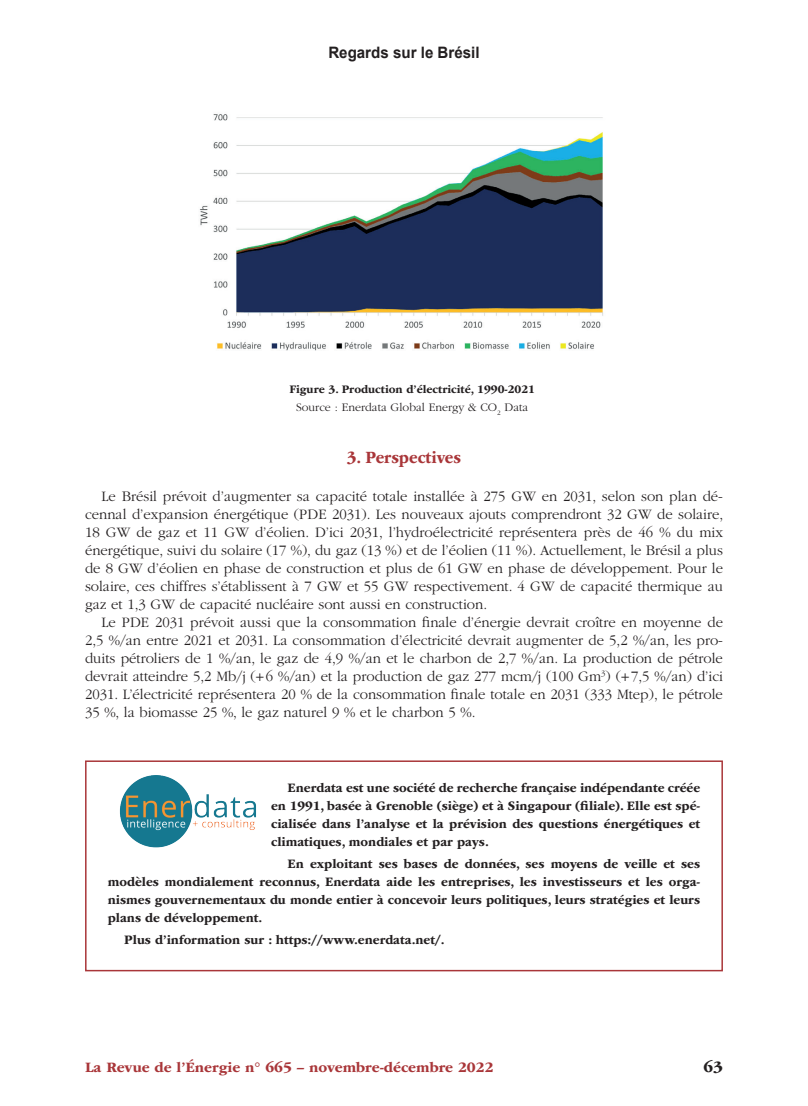
<style>
.page{position:relative;width:808px;height:1106px;background:#fff}
.page>*{position:absolute;margin:0;border:0;box-sizing:border-box;transform-origin:0 0}
.t1{font:700 18px "ITC Garamond Std";color:#a93639;scale:.9 1}
.t2{font:700 16.5px "ITC Garamond Std";color:#231f20}
.t3{font:700 15.75px "Arial";color:#231f20;scale:.96 1}
.t4{font:300 15px/18px "ITC Garamond Std";color:#231f20;text-align:justify}
.t5{font:700 15px "ITC Garamond Std";color:#a93639}
.t6{font:700 13.5px/18px "ITC Garamond Std";color:#231f20;text-align:justify;scale:.96 1}
.t7{font:700 12px/18px "ITC Garamond Std";color:#231f20;text-align:center;scale:.96 1}
.s1{font-weight:300}
</style>
<div class="page">
<div style="left:85px;top:760px;width:638px;height:211px;border:2px solid #a93639"></div>
<img style="left:119px;top:775px;width:137px;height:73px">
<img style="left:199px;top:114px;width:404px;height:237px">
<p class="t3" style="left:328px;top:41px;width:159px">Regards sur le Brésil</p>
<p class="t7" style="left:289px;top:380px;width:257px">Figure 3. Production d’électricité, 1990-2021<br><span class="s1">Source : Enerdata Global Energy &amp; CO</span><sub>2</sub> <span class="s1">Data</span></p>
<p class="t1" style="left:347px;top:447px;width:128px">3. Perspectives</p>
<p class="t4" style="left:85px;top:487px;width:640px;text-indent:16px">Le Brésil prévoit d’augmenter sa capacité totale installée à 275 GW en 2031, selon son plan dé&shy;cennal d’expansion énergétique (PDE 2031). Les nouveaux ajouts comprendront 32 GW de solaire, 18 GW de gaz et 11 GW d’éolien. D’ici 2031, l’hydroélectricité représentera près de 46 % du mix énergétique, suivi du solaire (17 %), du gaz (13 %) et de l’éolien (11 %). Actuellement, le Brésil a plus de 8 GW d’éolien en phase de construction et plus de 61 GW en phase de développement. Pour le solaire, ces chiffres s’établissent à 7 GW et 55 GW respectivement. 4 GW de capacité thermique au gaz et 1,3 GW de capacité nucléaire sont aussi en construction.</p>
<p class="t4" style="left:85px;top:613px;width:639px;text-indent:16px">Le PDE 2031 prévoit aussi que la consommation finale d’énergie devrait croître en moyenne de 2,5 %/an entre 2021 et 2031. La consommation d’électricité devrait augmenter de 5,2 %/an, les pro&shy;duits pétroliers de 1 %/an, le gaz de 4,9 %/an et le charbon de 2,7 %/an. La production de pétrole devrait atteindre 5,2 Mb/j (+6 %/an) et la production de gaz 277 mcm/j (100 Gm<sup>3</sup>) (+7,5 %/an) d’ici 2031. L’électricité représentera 20 % de la consommation finale totale en 2031 (333 Mtep), le pétrole 35 %, la biomasse 25 %, le gaz naturel 9 % et le charbon 5 %.</p>
<p class="t6" style="left:271px;top:778px;width:448px;text-indent:16px">Enerdata est une société de recherche française indépendante créée en 1991, basée à Grenoble (siège) et à Singapour (filiale). Elle est spé&shy;cialisée dans l’analyse et la prévision des questions énergétiques et climatiques, mondiales et par pays.</p>
<p class="t6" style="left:108px;top:854px;width:618px;text-indent:180px">En exploitant ses bases de données, ses moyens de veille et ses modèles mondialement reconnus, Enerdata aide les entreprises, les investisseurs et les orga&shy;nismes gouvernementaux du monde entier à concevoir leurs politiques, leurs stratégies et leurs plans de développement.</p>
<p class="t6" style="left:124px;top:930px;width:335px">Plus d’information sur : https://www.enerdata.net/.</p>
<p class="t5" style="left:85px;top:1058px;width:410px">La Revue de l’Énergie n° 665 – novembre-décembre 2022</p>
<p class="t2" style="left:703px;top:1057px;width:21px">63</p>
</div>
